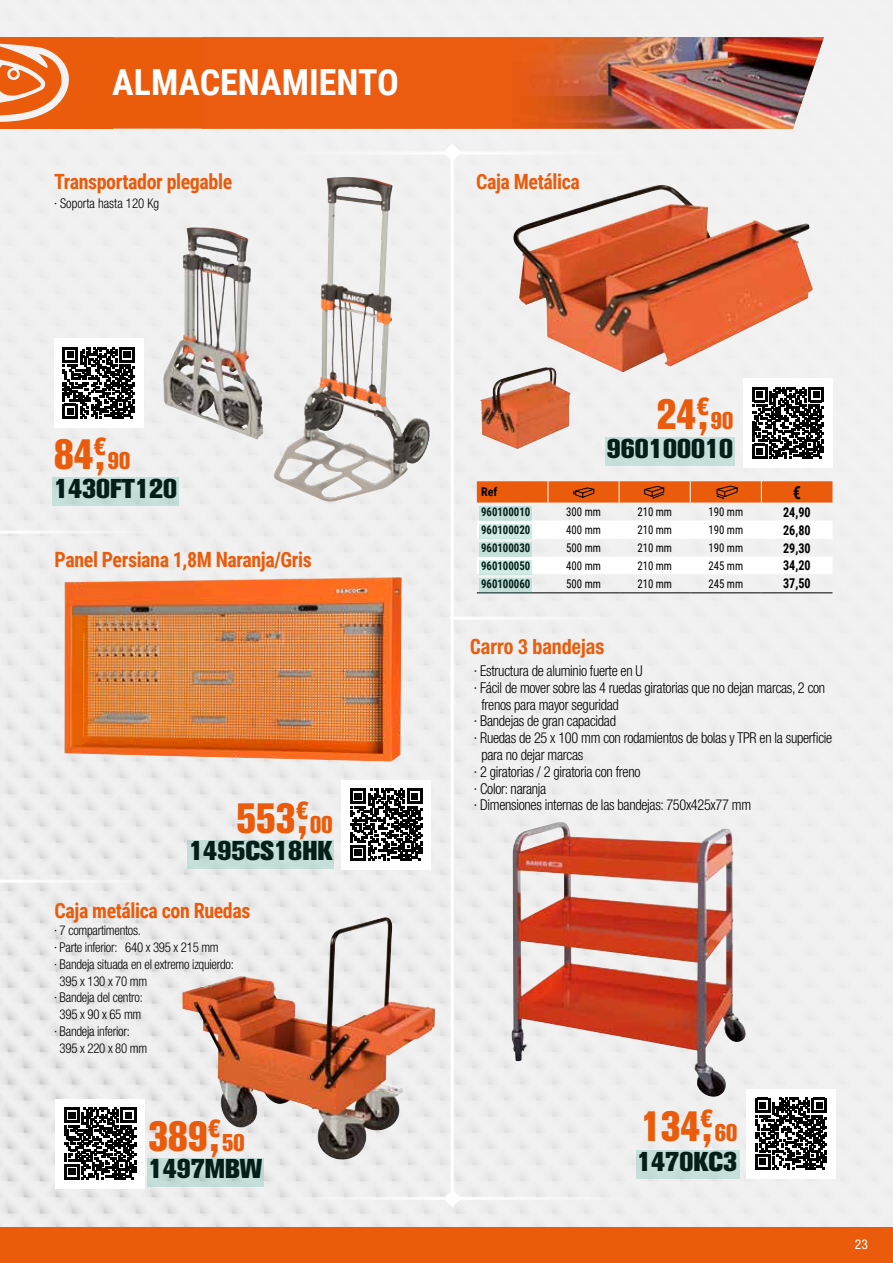
<style>
.page{position:relative;width:893px;height:1263px;background:#fff}
.page>*{position:absolute;margin:0;border:0;box-sizing:border-box;transform-origin:0 0}
.t1{font:800 42px "Akzidenz Grotesk BQ";color:#ea5b0b;scale:.9 1}
.t2{font:700 36px "Roboto Condensed";color:#fff}
.t3{font:800 27px "Akzidenz Grotesk BQ";color:#000}
.t4{font:800 24px "Akzidenz Grotesk BQ";color:#ea5b0b;scale:.9 1}
.t5{font:700 21px "Roboto Condensed";letter-spacing:-.02em;color:#ea5b0b;scale:.95 1}
.t6{font:700 condensed 21px "Helvetica Neue LT Pro";color:#ea5b0b;scale:.95 1}
.t7{font:700 18px "Roboto Condensed";color:#000;scale:.9 1}
.t8{font:300 condensed 15px "Helvetica Neue LT Pro";letter-spacing:-.02em;color:#000;scale:.95 1}
.t9{font:300 condensed 13.5px "Helvetica Neue LT Pro";letter-spacing:-.02em;color:#000;scale:.95 1}
.t10{font:700 13.5px "Roboto Condensed";color:#000;scale:.9 1}
.t11{font:300 condensed 13.5px "Helvetica Neue LT Pro";color:#000;scale:.95 1}
.t12{font:condensed 13.5px "Helvetica Neue LT Pro";color:#fff}
.t13{font:12px "Roboto Condensed";color:#000;scale:.9 1}
.t14{font:700 12px "Roboto Condensed";color:#000;scale:.9 1}
.t15{font:700 12px "Roboto Condensed";color:#000}
.s1{font-size:24px}
.s2{font-size:42px}
</style>
<div class="page">
<div style="left:0;top:0;width:893px;height:1234px;background:#f2f2f2"></div>
<div style="left:0;top:1227px;width:893px;height:36px;background:#ea5b0b"></div>
<div style="left:113px;top:37px;width:89px;height:92px;background:#ea5b0b"></div>
<img style="left:202px;top:37px;width:622px;height:92px">
<div style="left:0;top:37px;width:113px;height:92px;background:#ea5b0b"></div>
<svg style="left:0;top:44px;width:69px;height:78px"></svg>
<hr style="left:451px;top:155px;width:3px;height:566px;background:#fff">
<hr style="left:451px;top:669px;width:3px;height:527px;background:#fff">
<svg style="left:444px;top:144px;width:16px;height:15px"></svg>
<hr style="left:277px;top:152px;width:348px;height:3px;background:#fff">
<svg style="left:443px;top:1192px;width:16px;height:15px"></svg>
<hr style="left:277px;top:1197px;width:348px;height:3px;background:#fff">
<img style="left:163px;top:227px;width:100px;height:212px">
<img style="left:274px;top:177px;width:156px;height:325px">
<svg style="left:477px;top:520px;width:355px;height:54px"></svg>
<hr style="left:477px;top:593px;width:71px;height:1px;background:#000">
<hr style="left:548px;top:593px;width:71px;height:1px;background:#000">
<hr style="left:619px;top:593px;width:71px;height:1px;background:#000">
<hr style="left:690px;top:593px;width:71px;height:1px;background:#000">
<hr style="left:761px;top:593px;width:71px;height:1px;background:#000">
<svg style="left:477px;top:481px;width:355px;height:21px;background:#e25b10"></svg>
<img style="left:480px;top:372px;width:91px;height:77px">
<img style="left:513px;top:185px;width:300px;height:187px">
<div style="left:54px;top:338px;width:89px;height:90px;background:#fff"></div>
<svg style="left:63px;top:347px;width:72px;height:72px"></svg>
<img style="left:512px;top:822px;width:235px;height:275px">
<div style="left:746px;top:1089px;width:90px;height:89px;background:#fff"></div>
<svg style="left:755px;top:1098px;width:72px;height:71px"></svg>
<div style="left:743px;top:378px;width:89px;height:90px;background:#fff"></div>
<svg style="left:752px;top:387px;width:72px;height:72px"></svg>
<hr style="left:1px;top:880px;width:175px;height:3px;background:#fff">
<hr style="left:1px;top:531px;width:175px;height:3px;background:#fff">
<hr style="left:451px;top:617px;width:175px;height:3px;background:#fff">
<img style="left:64px;top:577px;width:338px;height:185px">
<img style="left:182px;top:917px;width:203px;height:242px">
<div style="left:342px;top:780px;width:89px;height:89px;background:#fff"></div>
<svg style="left:350px;top:788px;width:72px;height:72px"></svg>
<div style="left:56px;top:1099px;width:89px;height:89px;background:#fff"></div>
<svg style="left:64px;top:1107px;width:72px;height:72px"></svg>
<div style="left:480px;top:524px;width:52px;height:15px;background:#d1ece7"></div>
<div style="left:636px;top:1150px;width:103px;height:28px;background:#c5e0db"></div>
<div style="left:480px;top:542px;width:52px;height:15px;background:#c5e0db"></div>
<div style="left:187px;top:840px;width:147px;height:28px;background:#c3ded9"></div>
<div style="left:52px;top:477px;width:127px;height:29px;background:#c4dfda"></div>
<div style="left:605px;top:437px;width:130px;height:29px;background:#c6e1db"></div>
<div style="left:480px;top:560px;width:52px;height:15px;background:#d1ece7"></div>
<div style="left:480px;top:578px;width:52px;height:15px;background:#c5e0db"></div>
<div style="left:480px;top:506px;width:52px;height:15px;background:#c5e0db"></div>
<div style="left:147px;top:1157px;width:116px;height:29px;background:#c2ddd8"></div>
<h2 class="t2" style="left:112px;top:57px;width:288px">ALMACENAMIENTO</h2>
<h3 class="t5" style="left:54px;top:167px;width:189px">Transportador plegable</h3>
<p class="t11" style="left:54px;top:195px;width:112px">· Soporta hasta 120 Kg</p>
<h3 class="t5" style="left:476px;top:167px;width:111px">Caja Metálica</h3>
<h1 class="t1" style="left:657px;top:390px;width:86px">24<sup>€</sup>, <span class="s1">90</span></h1>
<h1 class="t1" style="left:54px;top:430px;width:60px">84<sup>€</sup></h1>
<h3 class="t3" style="left:607px;top:433px;width:128px">960100010</h3>
<h3 class="t4" style="left:95px;top:446px;width:40px"><span class="s2">,</span>90</h3>
<h3 class="t3" style="left:54px;top:473px;width:125px">1430FT120</h3>
<h3 class="t5" style="left:55px;top:545px;width:272px">Panel Persiana 1,8M Naranja/Gris</h3>
<h1 class="t1" style="left:237px;top:794px;width:108px">553<sup>€</sup>, <span class="s1">00</span></h1>
<h3 class="t3" style="left:189px;top:835px;width:145px">1495CS18HK</h3>
<h3 class="t5" style="left:55px;top:896px;width:208px">Caja metálica con Ruedas</h3>
<p class="t9" style="left:54px;top:923px;width:93px">· 7 compartimentos.</p>
<p class="t9" style="left:54px;top:939px;width:175px">· Parte inferior: 640 x 395 x 215 mm</p>
<p class="t9" style="left:54px;top:956px;width:191px">· Bandeja situada en el extremo izquierdo:</p>
<p class="t9" style="left:60px;top:973px;width:94px">395 x 130 x 70 mm</p>
<p class="t9" style="left:54px;top:990px;width:95px">· Bandeja del centro:</p>
<p class="t9" style="left:60px;top:1007px;width:88px">395 x 90 x 65 mm</p>
<p class="t9" style="left:54px;top:1023px;width:81px">· Bandeja inferior:</p>
<p class="t9" style="left:60px;top:1040px;width:94px">395 x 220 x 80 mm</p>
<h1 class="t1" style="left:149px;top:1112px;width:108px">389<sup>€</sup>, <span class="s1">50</span></h1>
<h3 class="t3" style="left:149px;top:1153px;width:115px">1497MBW</h3>
<p class="t15" style="left:481px;top:484px;width:18px">Ref</p>
<p class="t7" style="left:793px;top:480px;width:11px">€</p>
<p class="t14" style="left:481px;top:503px;width:56px">960100010</p>
<p class="t13" style="left:566px;top:503px;width:40px">300 mm</p>
<p class="t13" style="left:637px;top:503px;width:40px">210 mm</p>
<p class="t13" style="left:708px;top:503px;width:40px">190 mm</p>
<p class="t10" style="left:783px;top:502px;width:32px">24,90</p>
<p class="t14" style="left:481px;top:521px;width:56px">960100020</p>
<p class="t13" style="left:566px;top:521px;width:40px">400 mm</p>
<p class="t13" style="left:637px;top:521px;width:40px">210 mm</p>
<p class="t13" style="left:708px;top:521px;width:40px">190 mm</p>
<p class="t10" style="left:783px;top:520px;width:32px">26,80</p>
<p class="t14" style="left:481px;top:540px;width:56px">960100030</p>
<p class="t13" style="left:566px;top:540px;width:40px">500 mm</p>
<p class="t13" style="left:637px;top:540px;width:40px">210 mm</p>
<p class="t13" style="left:708px;top:540px;width:40px">190 mm</p>
<p class="t10" style="left:783px;top:539px;width:32px">29,30</p>
<p class="t14" style="left:481px;top:557px;width:56px">960100050</p>
<p class="t13" style="left:566px;top:557px;width:40px">400 mm</p>
<p class="t13" style="left:637px;top:557px;width:40px">210 mm</p>
<p class="t13" style="left:708px;top:557px;width:40px">245 mm</p>
<p class="t10" style="left:783px;top:556px;width:32px">34,20</p>
<p class="t14" style="left:481px;top:575px;width:56px">960100060</p>
<p class="t13" style="left:566px;top:575px;width:40px">500 mm</p>
<p class="t13" style="left:637px;top:575px;width:40px">210 mm</p>
<p class="t13" style="left:708px;top:575px;width:40px">245 mm</p>
<p class="t10" style="left:783px;top:574px;width:32px">37,50</p>
<h3 class="t6" style="left:470px;top:633px;width:143px">Carro 3 bandejas</h3>
<p class="t8" style="left:474px;top:662px;width:179px">· Estructura de aluminio fuerte en U</p>
<p class="t8" style="left:474px;top:679px;width:371px">· Fácil de mover sobre las 4 ruedas giratorias que no dejan marcas, 2 con</p>
<p class="t8" style="left:481px;top:696px;width:146px">frenos para mayor seguridad</p>
<p class="t8" style="left:474px;top:712px;width:151px">· Bandejas de gran capacidad</p>
<p class="t8" style="left:474px;top:729px;width:379px">· Ruedas de 25 x 100 mm con rodamientos de bolas y TPR en la superficie</p>
<p class="t8" style="left:481px;top:746px;width:109px">para no dejar marcas</p>
<p class="t8" style="left:474px;top:763px;width:177px">· 2 giratorias / 2 giratoria con freno</p>
<p class="t8" style="left:474px;top:780px;width:78px">· Color: naranja</p>
<p class="t8" style="left:474px;top:796px;width:293px">· Dimensiones internas de las bandejas: 750x425x77 mm</p>
<h1 class="t1" style="left:641px;top:1102px;width:108px">134<sup>€</sup>, <span class="s1">60</span></h1>
<h3 class="t3" style="left:637px;top:1145px;width:102px">1470KC3</h3>
<p class="t12" style="left:855px;top:1236px;width:14px">23</p>
</div>
